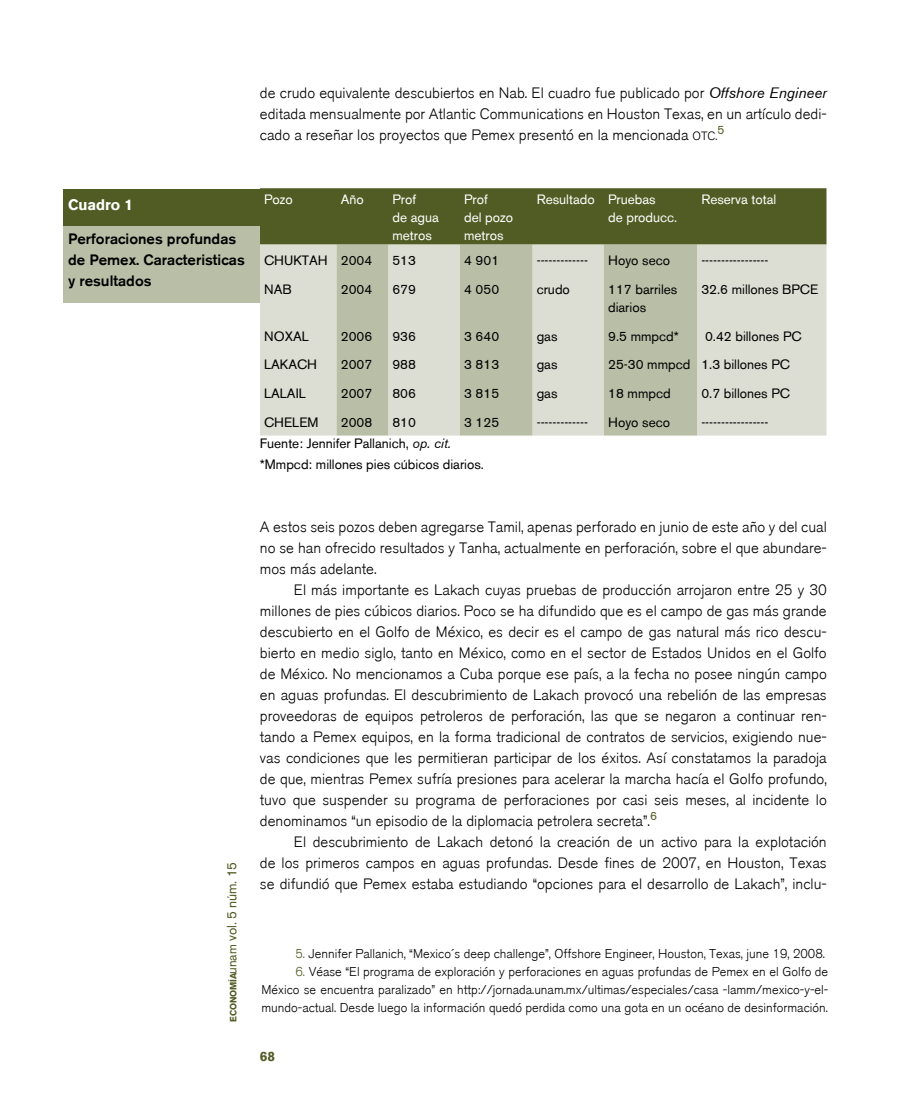
<style>
.page{position:relative;width:912px;height:1106px;background:#fff}
.page>*{position:absolute;margin:0;border:0;box-sizing:border-box;transform-origin:0 0}
.t1{font:300 15px/21px "Akzidenz Grotesk BE";color:#000;text-align:justify}
.t2{font:500 15px/21px "Akzidenz Grotesk BE";color:#000}
.t3{font:700 15px "Akzidenz Grotesk BE";color:#fff}
.t4{font:13.5px/18px "Akzidenz Grotesk BE";color:#000}
.t5{font:13.5px/18px "Akzidenz Grotesk BE";color:#fff}
.t6{font:13.5px "Akzidenz Grotesk BE";letter-spacing:-.01em;color:#505c23}
.t7{font:700 13.5px "Akzidenz Grotesk BE";color:#505c23}
.t8{font:300 12.75px/18px "Akzidenz Grotesk BE";color:#000;text-align:justify}
.t9{font:12px "Akzidenz Grotesk BE";color:#505c23}
.s1{font-weight:400;font-style:italic}
.s2{font-size:12px}
.s3{font-style:italic}
.s4{font-weight:700;font-size:8.85px}
.s5{font-size:12.75px}
.s6{color:#505c23}
</style>
<div class="page">
<div style="left:260px;top:188px;width:566px;height:56px;background:#505c23"></div>
<div style="left:260px;top:244px;width:566px;height:191px;background:#dcded3"></div>
<svg style="left:336px;top:244px;width:360px;height:191px;background:#c6cab8"></svg>
<div style="left:64px;top:189px;width:196px;height:37px;background:#505c23"></div>
<div style="left:64px;top:226px;width:196px;height:77px;background:#b9bea7"></div>
<p class="t1" style="left:260px;top:83px;width:568px">de crudo equivalente descubiertos en Nab. El cuadro fue publicado por <span class="s1">Offshore Engineer </span>editada mensualmente por Atlantic Communications en Houston Texas, en un artículo dedi&shy;cado a reseñar los proyectos que Pemex presentó en la mencionada <span class="s2">OTC.</span></p>
<p class="t9" style="left:717px;top:123px;width:8px">5</p>
<p class="t3" style="left:68px;top:196px;width:66px">Cuadro 1</p>
<p class="t2" style="left:68px;top:228px;width:178px">Perforaciones profundas de Pemex. Caracteristicas y resultados</p>
<p class="t5" style="left:264px;top:191px;width:30px">Pozo</p>
<p class="t5" style="left:340px;top:191px;width:25px">Año</p>
<p class="t5" style="left:392px;top:191px;width:48px">Prof<br>de agua metros</p>
<p class="t5" style="left:464px;top:191px;width:50px">Prof<br>del pozo metros</p>
<p class="t5" style="left:608px;top:191px;width:71px;text-indent:-71px">Resultado Pruebas<br>de producc.</p>
<p class="t5" style="left:701px;top:191px;width:76px">Reserva total</p>
<p class="t4" style="left:264px;top:251px;width:110px">CHUKTAH 2004</p>
<p class="t4" style="left:392px;top:251px;width:25px">513</p>
<p class="t4" style="left:464px;top:251px;width:37px">4 901</p>
<p class="t4" style="left:536px;top:251px;width:53px">-------------</p>
<p class="t4" style="left:608px;top:251px;width:63px">Hoyo seco</p>
<p class="t4" style="left:701px;top:251px;width:69px">-----------------</p>
<p class="t4" style="left:264px;top:280px;width:29px">NAB</p>
<p class="t4" style="left:340px;top:280px;width:33px">2004</p>
<p class="t4" style="left:392px;top:280px;width:25px">679</p>
<p class="t4" style="left:464px;top:280px;width:37px">4 050</p>
<p class="t4" style="left:536px;top:280px;width:35px">crudo</p>
<p class="t4" style="left:608px;top:280px;width:71px">117 barriles diarios</p>
<p class="t4" style="left:701px;top:280px;width:118px">32.6 millones BPCE</p>
<p class="t4" style="left:264px;top:327px;width:46px">NOXAL</p>
<p class="t4" style="left:340px;top:327px;width:33px">2006</p>
<p class="t4" style="left:392px;top:327px;width:25px">936</p>
<p class="t4" style="left:464px;top:327px;width:37px">3 640</p>
<p class="t4" style="left:536px;top:327px;width:22px">gas</p>
<p class="t4" style="left:608px;top:327px;width:72px">9.5 mmpcd*</p>
<p class="t4" style="left:704px;top:327px;width:98px">0.42 billones PC</p>
<p class="t4" style="left:264px;top:356px;width:54px">LAKACH</p>
<p class="t4" style="left:340px;top:356px;width:33px">2007</p>
<p class="t4" style="left:392px;top:356px;width:25px">988</p>
<p class="t4" style="left:464px;top:356px;width:37px">3 813</p>
<p class="t4" style="left:536px;top:356px;width:22px">gas</p>
<p class="t4" style="left:608px;top:356px;width:183px">25-30 mmpcd 1.3 billones PC</p>
<p class="t4" style="left:264px;top:384px;width:43px">LALAIL</p>
<p class="t4" style="left:340px;top:384px;width:33px">2007</p>
<p class="t4" style="left:392px;top:384px;width:25px">806</p>
<p class="t4" style="left:464px;top:384px;width:37px">3 815</p>
<p class="t4" style="left:536px;top:384px;width:22px">gas</p>
<p class="t4" style="left:608px;top:384px;width:64px">18 mmpcd</p>
<p class="t4" style="left:701px;top:384px;width:90px">0.7 billones PC</p>
<p class="t4" style="left:264px;top:413px;width:56px">CHELEM</p>
<p class="t4" style="left:340px;top:413px;width:33px">2008</p>
<p class="t4" style="left:392px;top:413px;width:25px">810</p>
<p class="t4" style="left:464px;top:413px;width:37px">3 125</p>
<p class="t4" style="left:536px;top:413px;width:53px">-------------</p>
<p class="t4" style="left:608px;top:413px;width:63px">Hoyo seco</p>
<p class="t4" style="left:701px;top:413px;width:69px">-----------------</p>
<p class="t4" style="left:260px;top:432px;width:225px;line-height:21px">Fuente: Jennifer Pallanich, <span class="s3">op. cit. </span>*Mmpcd: millones pies cúbicos diarios.</p>
<p class="t6" style="left:223px;top:1021px;width:161px;rotate:-90deg"><span class="s4">economía</span><span class="s5">unam</span> vol. 5 núm. 15</p>
<p class="t1" style="left:260px;top:516px;width:568px">A estos seis pozos deben agregarse Tamil, apenas perforado en junio de este año y del cual no se han ofrecido resultados y Tanha, actualmente en perforación, sobre el que abundare&shy;mos más adelante.</p>
<p class="t1" style="left:260px;top:579px;width:568px;text-indent:34px">El más importante es Lakach cuyas pruebas de producción arrojaron entre 25 y 30 millones de pies cúbicos diarios. Poco se ha difundido que es el campo de gas más grande descubierto en el Golfo de México, es decir es el campo de gas natural más rico descu&shy;bierto en medio siglo, tanto en México, como en el sector de Estados Unidos en el Golfo de México. No mencionamos a Cuba porque ese país, a la fecha no posee ningún campo en aguas profundas. El descubrimiento de Lakach provocó una rebelión de las empresas proveedoras de equipos petroleros de perforación, las que se negaron a continuar ren&shy;tando a Pemex equipos, en la forma tradicional de contratos de servicios, exigiendo nue&shy;vas condiciones que les permitieran participar de los éxitos. Así constatamos la paradoja de que, mientras Pemex sufría presiones para acelerar la marcha hacía el Golfo profundo, tuvo que suspender su programa de perforaciones por casi seis meses, al incidente lo denominamos “un episodio de la diplomacia petrolera secreta”.<sup>6</sup></p>
<p class="t1" style="left:260px;top:831px;width:568px;text-indent:34px">El descubrimiento de Lakach detonó la creación de un activo para la explotación de los primeros campos en aguas profundas. Desde fines de 2007, en Houston, Texas se difundió que Pemex estaba estudiando “opciones para el desarrollo de Lakach”, inclu-</p>
<p class="t8" style="left:295px;top:945px;width:530px"><span class="s6">5.</span> Jennifer Pallanich, “Mexico´s deep challenge”, Offshore Engineer, Houston, Texas, june 19, 2008.</p>
<p class="t8" style="left:261px;top:963px;width:568px;text-indent:34px"><span class="s6">6.</span> Véase “El programa de exploración y perforaciones en aguas profundas de Pemex en el Golfo de México se encuentra paralizado” en http://jornada.unam.mx/ultimas/especiales/casa -lamm/mexico-y-el&shy;mundo-actual. Desde luego la información quedó perdida como una gota en un océano de desinformación.</p>
<p class="t7" style="left:260px;top:1048px;width:17px">68</p>
</div>
